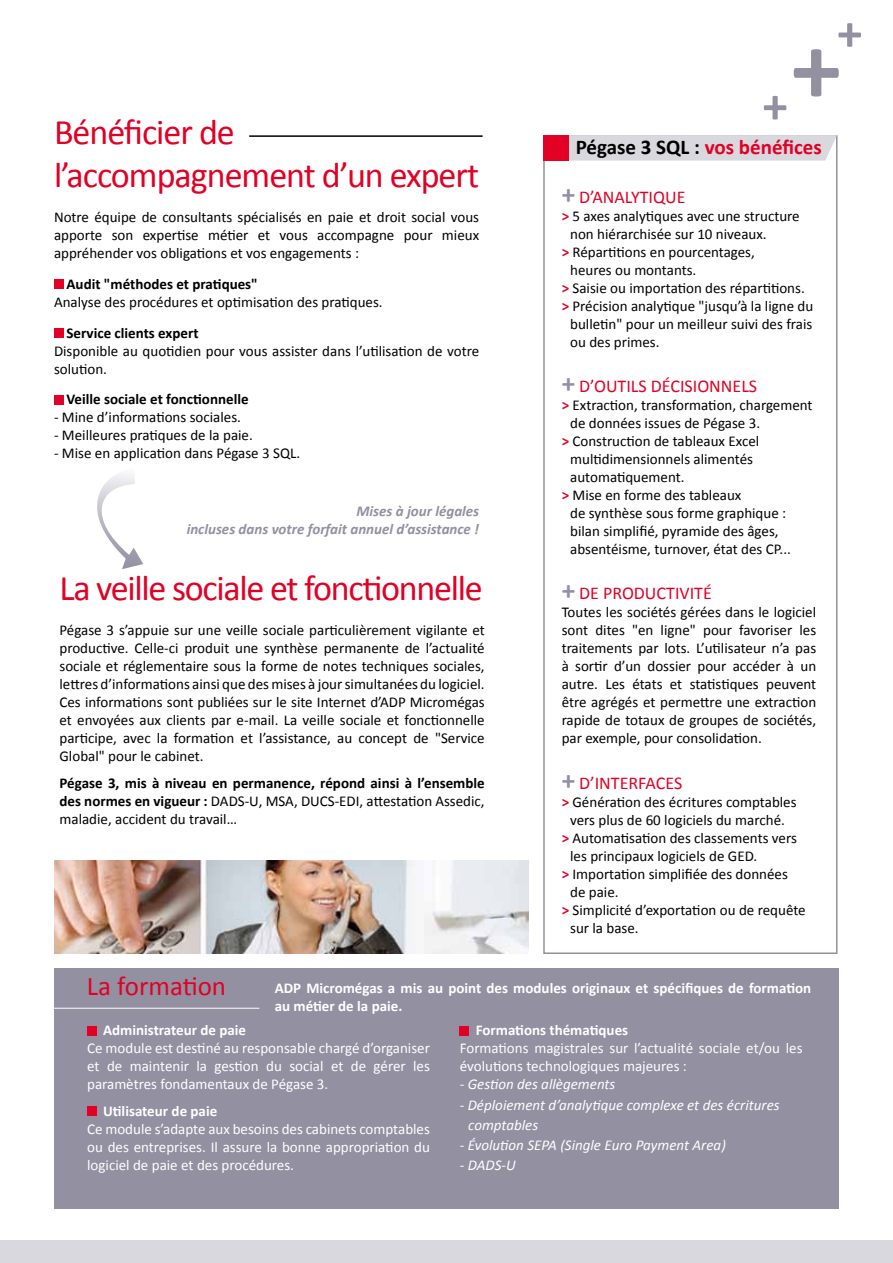
<style>
.page{position:relative;width:893px;height:1263px;background:#fff}
.page>*{position:absolute;margin:0;border:0;box-sizing:border-box;transform-origin:0 0}
.t1{font:700 50.4px "Calibri";color:#9290a1}
.t2{font:36px/43.2px "Calibri";letter-spacing:-.035em;color:#e20025}
.t3{font:27px "Calibri";color:#e20025}
.t4{font:700 21px "Calibri";color:#e20025}
.t5{font:18px "Calibri";color:#e20025}
.t6{font:15px/18px "Calibri";color:#000;text-align:justify}
.t7{font:15px/18px "Calibri";color:#fff;text-align:justify}
.t8{font:700 15px/18px "Calibri";color:#000;text-align:justify}
.t9{font:700 15px/18px "Calibri";color:#fff}
.t10{font:italic 15px/20.2px "Calibri";color:#fff}
.t11{font:italic 700 15px/18px "Calibri";color:#9290a1;text-align:right}
.s1{font-weight:400}
.s2{color:#000}
.s3{font-weight:700;font-size:27px;color:#9290a1}
.s4{font-weight:700;color:#e20025}
</style>
<div class="page">
<div style="left:54px;top:968px;width:785px;height:241px;background:#9290a1"></div>
<div style="left:0;top:1241px;width:893px;height:22px;background:#d9d8de"></div>
<img style="left:54px;top:861px;width:475px;height:93px">
<div style="left:543px;top:135px;width:294px;height:819px;border:2px solid #9290a1"></div>
<div style="left:569px;top:135px;width:268px;height:26px;background:#d9d8de"></div>
<div style="left:543px;top:135px;width:26px;height:26px;background:#e20025"></div>
<div style="left:54px;top:280px;width:9px;height:9px;background:#e20025"></div>
<div style="left:54px;top:329px;width:9px;height:9px;background:#e20025"></div>
<div style="left:54px;top:395px;width:9px;height:9px;background:#e20025"></div>
<div style="left:87px;top:1026px;width:9px;height:9px;background:#e20025"></div>
<div style="left:87px;top:1106px;width:9px;height:10px;background:#e20025"></div>
<div style="left:460px;top:1026px;width:9px;height:9px;background:#e20025"></div>
<hr style="left:249px;top:135px;width:234px;height:2px;background:#000">
<hr style="left:43px;top:1008px;width:216px;height:1px;background:#fff">
<svg style="left:97px;top:474px;width:46px;height:95px"></svg>
<h2 class="t2" style="left:54px;top:109px;width:427px">Bénéficier de l’accompagnement d’un expert</h2>
<p class="t6" style="left:54px;top:207px;width:427px">Notre équipe de consultants spécialisés en paie et droit social vous apporte son expertise métier et vous accompagne pour mieux appréhender vos obligations et vos engagements :</p>
<p class="t8" style="left:67px;top:274px;width:193px">Audit "méthodes et pratiques"</p>
<p class="t6" style="left:54px;top:292px;width:330px">Analyse des procédures et optimisation des pratiques.</p>
<p class="t8" style="left:67px;top:323px;width:134px">Service clients expert</p>
<p class="t6" style="left:54px;top:341px;width:427px">Disponible au quotidien pour vous assister dans l’utilisation de votre solution.</p>
<p class="t8" style="left:67px;top:390px;width:184px">Veille sociale et fonctionnelle</p>
<p class="t6" style="left:54px;top:408px;width:189px">- Mine d’informations sociales.</p>
<p class="t6" style="left:54px;top:426px;width:200px">- Meilleures pratiques de la paie.</p>
<p class="t6" style="left:54px;top:444px;width:248px">- Mise en application dans Pégase 3 SQL.</p>
<p class="t11" style="left:187px;top:501px;width:294px">Mises à jour légales<br>incluses dans votre forfait annuel d’assistance !</p>
<h2 class="t2" style="left:60px;top:565px;width:425px">La veille sociale et fonctionnelle</h2>
<p class="t6" style="left:60px;top:620px;width:427px">Pégase 3 s’appuie sur une veille sociale particulièrement vigilante et productive. Celle-ci produit une synthèse permanente de l’actualité sociale et réglementaire sous la forme de notes techniques sociales, lettres d’informations ainsi que des mises à jour simultanées du logiciel.<br>Ces informations sont publiées sur le site Internet d’ADP Micromégas et envoyées aux clients par e-mail. La veille sociale et fonctionnelle participe, avec la formation et l’assistance, au concept de "Service Global" pour le cabinet.</p>
<p class="t8" style="left:60px;top:773px;width:427px">Pégase 3, mis à niveau en permanence, répond ainsi à l’ensemble des normes en vigueur : <span class="s1">DADS-U, MSA, DUCS-EDI, attestation Assedic, maladie, accident du travail…</span></p>
<h1 class="t1" style="left:837px;top:1px;width:27px">+</h1>
<h1 class="t1" style="left:763px;top:74px;width:80px">+<sup>+</sup></h1>
<h3 class="t4" style="left:576px;top:134px;width:247px"><span class="s2">Pégase 3 SQL :</span> vos bénéfices</h3>
<p class="t5" style="left:562px;top:186px;width:125px"><span class="s3">+</span> D’ANALYTIQUE</p>
<p class="t6" style="left:562px;top:206px;width:240px"><span class="s4">&gt;</span> 5 axes analytiques avec une structure</p>
<p class="t6" style="left:570px;top:224px;width:198px">non hiérarchisée sur 10 niveaux.</p>
<p class="t6" style="left:562px;top:242px;width:195px"><span class="s4">&gt;</span> Répartitions en pourcentages,</p>
<p class="t6" style="left:570px;top:260px;width:128px">heures ou montants.</p>
<p class="t6" style="left:562px;top:278px;width:245px"><span class="s4">&gt;</span> Saisie ou importation des répartitions.</p>
<p class="t6" style="left:562px;top:296px;width:253px"><span class="s4">&gt;</span> Précision analytique "jusqu’à la ligne du</p>
<p class="t6" style="left:570px;top:314px;width:244px">bulletin" pour un meilleur suivi des frais</p>
<p class="t6" style="left:570px;top:332px;width:91px">ou des primes.</p>
<p class="t5" style="left:562px;top:375px;width:197px"><span class="s3">+</span> D’OUTILS DÉCISIONNELS</p>
<p class="t6" style="left:562px;top:396px;width:252px"><span class="s4">&gt;</span> Extraction, transformation, chargement</p>
<p class="t6" style="left:570px;top:414px;width:191px">de données issues de Pégase 3.</p>
<p class="t6" style="left:562px;top:432px;width:199px"><span class="s4">&gt;</span> Construction de tableaux Excel</p>
<p class="t6" style="left:570px;top:450px;width:184px">multidimensionnels alimentés</p>
<p class="t6" style="left:570px;top:468px;width:116px">automatiquement.</p>
<p class="t6" style="left:562px;top:486px;width:181px"><span class="s4">&gt;</span> Mise en forme des tableaux</p>
<p class="t6" style="left:570px;top:504px;width:218px">de synthèse sous forme graphique :</p>
<p class="t6" style="left:570px;top:522px;width:210px">bilan simplifié, pyramide des âges,</p>
<p class="t6" style="left:570px;top:540px;width:222px">absentéisme, turnover, état des CP...</p>
<p class="t5" style="left:562px;top:582px;width:152px"><span class="s3">+</span> DE PRODUCTIVITÉ</p>
<p class="t6" style="left:562px;top:603px;width:256px">Toutes les sociétés gérées dans le logiciel sont dites "en ligne" pour favoriser les traitements par lots. L’utilisateur n’a pas à sortir d’un dossier pour accéder à un autre. Les états et statistiques peuvent être agrégés et permettre une extraction rapide de totaux de groupes de sociétés, par exemple, pour consolidation.</p>
<p class="t5" style="left:562px;top:771px;width:122px"><span class="s3">+</span> D’INTERFACES</p>
<p class="t6" style="left:562px;top:792px;width:236px"><span class="s4">&gt;</span> Génération des écritures comptables</p>
<p class="t6" style="left:570px;top:810px;width:216px">vers plus de 60 logiciels du marché.</p>
<p class="t6" style="left:562px;top:828px;width:237px"><span class="s4">&gt;</span> Automatisation des classements vers</p>
<p class="t6" style="left:570px;top:846px;width:189px">les principaux logiciels de GED.</p>
<p class="t6" style="left:562px;top:864px;width:228px"><span class="s4">&gt;</span> Importation simplifiée des données</p>
<p class="t6" style="left:570px;top:882px;width:50px">de paie.</p>
<p class="t6" style="left:562px;top:900px;width:246px"><span class="s4">&gt;</span> Simplicité d’exportation ou de requête</p>
<p class="t6" style="left:570px;top:918px;width:70px">sur la base.</p>
<h3 class="t3" style="left:87px;top:969px;width:141px">La formation</h3>
<p class="t9" style="left:275px;top:978px;width:538px">ADP Micromégas a mis au point des modules originaux et spécifiques de formation au métier de la paie.</p>
<p class="t9" style="left:103px;top:1020px;width:145px">Administrateur de paie</p>
<p class="t7" style="left:87px;top:1038px;width:344px">Ce module est destiné au responsable chargé d’organiser et de maintenir la gestion du social et de gérer les paramètres fondamentaux de Pégase 3.</p>
<p class="t9" style="left:103px;top:1101px;width:116px">Utilisateur de paie</p>
<p class="t7" style="left:87px;top:1119px;width:344px">Ce module s’adapte aux besoins des cabinets comptables ou des entreprises. Il assure la bonne appropriation du logiciel de paie et des procédures.</p>
<p class="t9" style="left:476px;top:1020px;width:154px">Formations thématiques</p>
<p class="t7" style="left:460px;top:1038px;width:344px">Formations magistrales sur l’actualité sociale et/ou les évolutions technologiques majeures :</p>
<p class="t10" style="left:460px;top:1073px;width:157px">- Gestion des allègements</p>
<p class="t10" style="left:468px;top:1094px;width:313px;text-indent:-9px">- Déploiement d’analytique complexe et des écritures comptables</p>
<p class="t10" style="left:460px;top:1134px;width:268px">- Évolution SEPA (Single Euro Payment Area)</p>
<p class="t10" style="left:460px;top:1154px;width:57px">- DADS-U</p>
</div>
